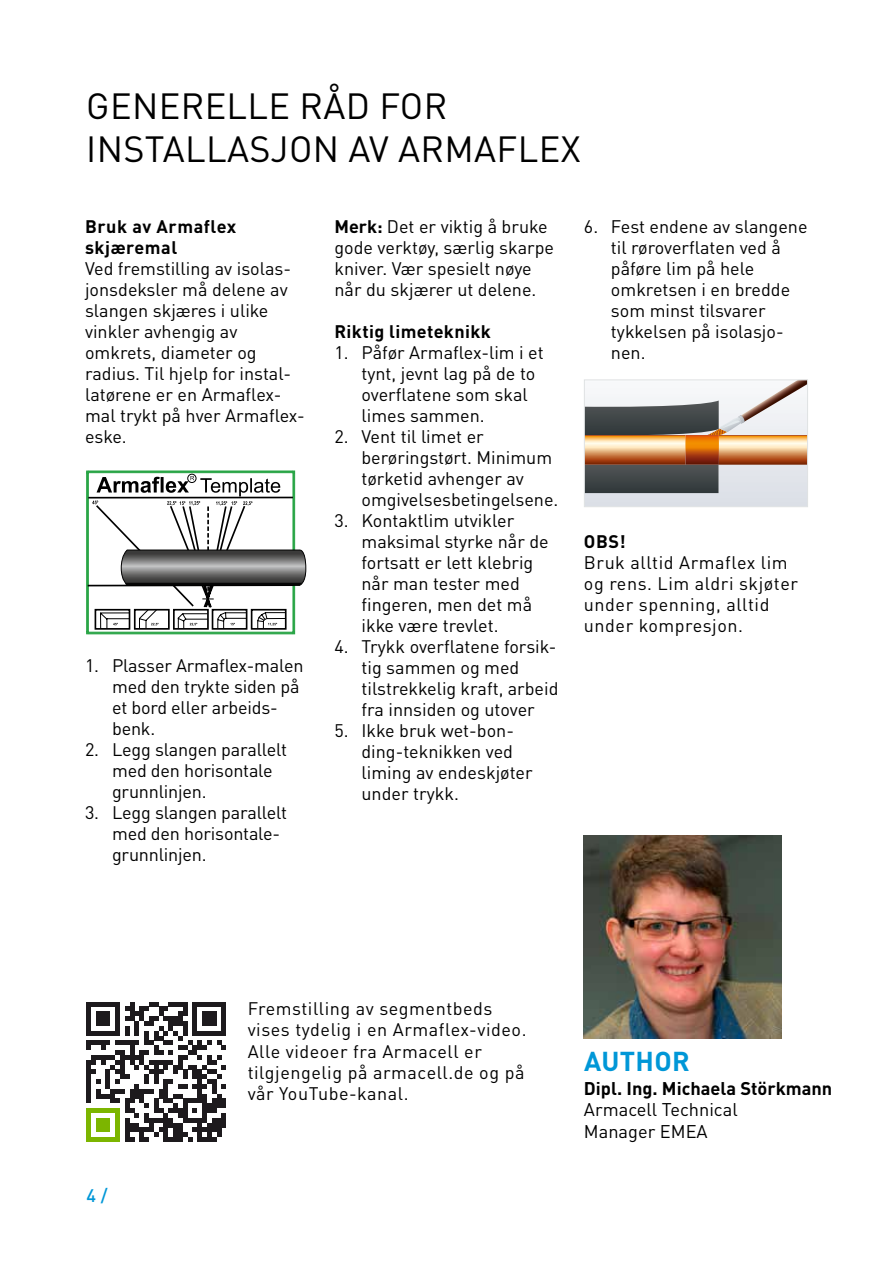
<style>
.page{position:relative;width:893px;height:1263px;background:#fff}
.page>*{position:absolute;margin:0;border:0;box-sizing:border-box;transform-origin:0 0}
.t1{font:36px/43.2px "DIN Pro";letter-spacing:.01em;color:#000}
.t2{font:700 27px "DIN Pro";letter-spacing:.01em;color:#0097d7}
.t3{font:18.15px/21.9px "DIN Pro";color:#000}
.t4{font:700 18.15px "DIN Pro";color:#000}
.t5{font:18px/21px "DIN Pro";color:#000}
.t6{font:18px/21px "DIN Pro";letter-spacing:.03em;color:#000}
.t7{font:700 18px/21px "DIN Pro";letter-spacing:.025em;color:#000}
.t8{font:500 18px "DIN Pro";color:#0097d7}
.s1{font-weight:700}
</style>
<div class="page">
<img style="left:584px;top:836px;width:198px;height:202px">
<svg style="left:86px;top:1002px;width:140px;height:140px"></svg>
<svg style="left:86px;top:470px;width:220px;height:164px"></svg>
<svg style="left:586px;top:381px;width:220px;height:124px"></svg>
<div style="left:584px;top:379px;width:224px;height:128px;border:1px solid #dfe2e3"></div>
<h1 class="t1" style="left:86px;top:81px;width:496px">GENERELLE RÅD FOR<br>INSTALLASJON AV ARMAFLEX</h1>
<p class="t7" style="left:85px;top:214px;width:153px">Bruk av Armaflex skjæremal</p>
<p class="t5" style="left:85px;top:256px;width:221px">Ved fremstilling av isolas&shy;jonsdeksler må delene av slangen skjæres i ulike vinkler avhengig av omkrets, diameter og radius. Til hjelp for instal&shy;latørene er en Armaflex&shy;mal trykt på hver Armaflex&shy;eske.</p>
<p class="t5" style="left:112px;top:653px;width:193px;text-indent:-27px">1. Plasser Armaflex-malen med den trykte siden på et bord eller arbeids&shy;benk.</p>
<p class="t5" style="left:112px;top:737px;width:177px;text-indent:-27px">2. Legg slangen parallelt med den horisontale grunnlinjen.</p>
<p class="t5" style="left:112px;top:800px;width:177px;text-indent:-27px">3. Legg slangen parallelt med den horisontale&shy;grunnlinjen.</p>
<p class="t5" style="left:334px;top:214px;width:221px"><span class="s1">Merk:</span> Det er viktig å bruke gode verktøy, særlig skarpe kniver. Vær spesielt nøye når du skjærer ut delene.</p>
<p class="t7" style="left:334px;top:319px;width:158px">Riktig limeteknikk</p>
<p class="t5" style="left:361px;top:340px;width:184px;text-indent:-27px">1. Påfør Armaflex-lim i et tynt, jevnt lag på de to overflatene som skal limes sammen.</p>
<p class="t5" style="left:361px;top:424px;width:198px;text-indent:-27px">2. Vent til limet er berøringstørt. Minimum tørketid avhenger av omgivelsesbetingelsene.</p>
<p class="t5" style="left:361px;top:508px;width:189px;text-indent:-27px">3. Kontaktlim utvikler maksimal styrke når de fortsatt er lett klebrig når man tester med fingeren, men det må ikke være trevlet.</p>
<p class="t5" style="left:361px;top:634px;width:198px;text-indent:-27px">4. Trykk overflatene forsik&shy;tig sammen og med tilstrekkelig kraft, arbeid fra innsiden og utover</p>
<p class="t5" style="left:361px;top:718px;width:173px;text-indent:-27px">5. Ikke bruk wet-bon&shy;ding-teknikken ved liming av endeskjøter under trykk.</p>
<p class="t5" style="left:611px;top:214px;width:198px;text-indent:-27px">6. Fest endene av slangene til røroverflaten ved å påføre lim på hele omkretsen i en bredde som minst tilsvarer tykkelsen på isolasjo&shy;nen.</p>
<p class="t7" style="left:584px;top:529px;width:43px">OBS!</p>
<p class="t6" style="left:584px;top:550px;width:216px">Bruk alltid Armaflex lim og rens. Lim aldri skjøter under spenning, alltid under kompresjon.</p>
<p class="t8" style="left:87px;top:1181px;width:23px">4 /</p>
<p class="t6" style="left:248px;top:997px;width:280px">Fremstilling av segmentbeds vises tydelig i en Armaflex-video.<br>Alle videoer fra Armacell er tilgjengelig på armacell.de og på vår YouTube-kanal.</p>
<h2 class="t2" style="left:584px;top:1039px;width:107px">AUTHOR</h2>
<p class="t4" style="left:584px;top:1073px;width:250px">Dipl. Ing. Michaela Störkmann</p>
<p class="t3" style="left:584px;top:1097px;width:155px">Armacell Technical<br>Manager EMEA</p>
</div>
